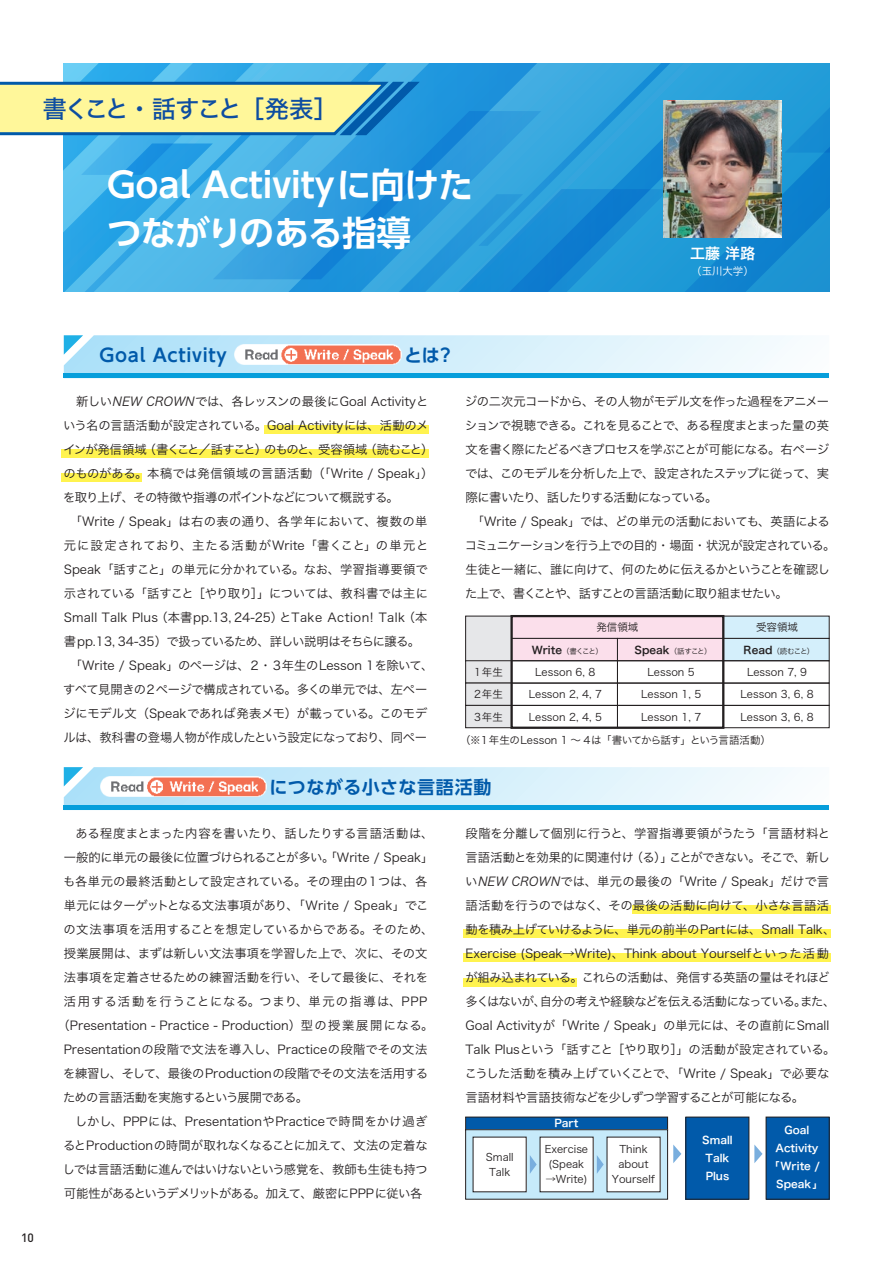
<style>
.page{position:relative;width:893px;height:1263px;background:#fff}
.page>*{position:absolute;margin:0;border:0;box-sizing:border-box;transform-origin:0 0}
.t1{font:700 34.5px/48px "UD Shin Go Pr 6 N De";color:#fff}
.t2{font:24.45px "Hira Kaku Pro N W5";letter-spacing:-.105em;color:#0d4da1}
.t3{font:700 18px "UD Shin Go Pr 6 N De";letter-spacing:.04em;color:#015aaa}
.t4{font:15px "Hira Kaku Pro N W6";color:#fff}
.t5{font:12.3px/24px "Hira Kaku Pro N W3";letter-spacing:-.005em;color:#231f20}
.t6{font:12.3px/24px "Hira Kaku Pro N W3";letter-spacing:-.05em;color:#231f20}
.t7{font:12.3px "Hira Kaku Pro N W3";letter-spacing:-.025em;color:#231f20}
.t8{font:12.3px "Hira Kaku Pro N W3";letter-spacing:.015em;color:#231f20}
.t9{font:12.3px "Hira Kaku Pro N W3";letter-spacing:.095em;color:#231f20}
.t10{font:12.3px "Hira Kaku Pro N W3";letter-spacing:-.055em;color:#231f20}
.t11{font:500 12px "DIN";color:#231f20}
.t12{font:10.5px/15px "Hira Kaku Pro N W3";color:#231f20;text-align:center}
.t13{font:10.5px/18px "Hira Kaku Pro N W6";color:#fff;text-align:center}
.t14{font:10.5px "Hira Kaku Pro N W3";color:#fff}
.t15{font:7.5px "Hira Kaku Pro N W3";letter-spacing:-.12em;color:#231f20}
.s1{font-family:"Hira Kaku Pro N W6";font-size:10.5px}
</style>
<div class="page">
<div style="left:264px;top:425px;width:165px;height:9px;background:#fff34f"></div>
<div style="left:61px;top:449px;width:368px;height:9px;background:#fff34f"></div>
<div style="left:61px;top:473px;width:81px;height:9px;background:#fff34f"></div>
<div style="left:632px;top:905px;width:199px;height:8px;background:#fff34f"></div>
<div style="left:463px;top:929px;width:368px;height:9px;background:#fff34f"></div>
<div style="left:463px;top:954px;width:368px;height:8px;background:#fff34f"></div>
<div style="left:463px;top:978px;width:113px;height:8px;background:#fff34f"></div>
<svg style="left:0;top:64px;width:829px;height:228px;background:#54a9d0"></svg>
<svg style="left:64px;top:335px;width:765px;height:43px"></svg>
<svg style="left:64px;top:767px;width:765px;height:43px"></svg>
<div style="left:723px;top:616px;width:106px;height:22px;background:#d4effb"></div>
<svg style="left:465px;top:616px;width:256px;height:44px;background:#f0dee7"></svg>
<div style="left:512px;top:638px;width:105px;height:23px;background:#fbdfeb"></div>
<div style="left:511px;top:638px;width:107px;height:23px;border:1px solid #231f20"></div>
<div style="left:617px;top:638px;width:106px;height:23px;background:#fbdfeb"></div>
<div style="left:617px;top:638px;width:106px;height:23px;border:1px solid #231f20"></div>
<div style="left:723px;top:638px;width:106px;height:23px;background:#d4effb"></div>
<div style="left:723px;top:638px;width:106px;height:23px;border:1px solid #231f20"></div>
<div style="left:466px;top:661px;width:46px;height:22px;background:#e6e7e9"></div>
<div style="left:465px;top:660px;width:47px;height:23px;border:1px solid #231f20"></div>
<div style="left:511px;top:660px;width:107px;height:23px;border:1px solid #231f20"></div>
<div style="left:617px;top:660px;width:106px;height:23px;border:1px solid #231f20"></div>
<div style="left:723px;top:660px;width:106px;height:23px;border:1px solid #231f20"></div>
<div style="left:466px;top:1117px;width:202px;height:13px;background:#015aaa"></div>
<div style="left:465px;top:1117px;width:203px;height:13px;border:1px solid #231f20"></div>
<svg style="left:467px;top:1131px;width:199px;height:66px;background:#badbea"></svg>
<div style="left:465px;top:1129px;width:203px;height:70px;border:1px solid #231f20"></div>
<div style="left:686px;top:1117px;width:63px;height:82px;background:#015aaa"></div>
<div style="left:766px;top:1117px;width:63px;height:82px;background:#015aaa"></div>
<div style="left:766px;top:1117px;width:63px;height:82px;border:1px solid #231f20"></div>
<div style="left:473px;top:1137px;width:53px;height:55px;background:#fff"></div>
<div style="left:540px;top:1137px;width:53px;height:55px;background:#fff"></div>
<div style="left:607px;top:1137px;width:53px;height:55px;background:#fff"></div>
<div style="left:466px;top:683px;width:46px;height:22px;background:#e6e7e9"></div>
<div style="left:511px;top:683px;width:107px;height:23px;border:1px solid #231f20"></div>
<div style="left:617px;top:683px;width:106px;height:23px;border:1px solid #231f20"></div>
<div style="left:723px;top:683px;width:106px;height:23px;border:1px solid #231f20"></div>
<div style="left:466px;top:705px;width:46px;height:23px;background:#e6e7e9"></div>
<div style="left:465px;top:705px;width:47px;height:23px;border:1px solid #231f20"></div>
<div style="left:511px;top:705px;width:107px;height:23px;border:1px solid #231f20"></div>
<div style="left:617px;top:705px;width:106px;height:23px;border:1px solid #231f20"></div>
<div style="left:723px;top:705px;width:106px;height:23px;border:1px solid #231f20"></div>
<div style="left:510px;top:615px;width:214px;height:114px;border:2px solid #231f20"></div>
<svg style="left:530px;top:1155px;width:7px;height:19px"></svg>
<svg style="left:597px;top:1155px;width:7px;height:19px"></svg>
<svg style="left:673px;top:1144px;width:8px;height:19px"></svg>
<svg style="left:754px;top:1144px;width:8px;height:19px"></svg>
<img style="left:234px;top:345px;width:167px;height:20px">
<img style="left:100px;top:777px;width:167px;height:20px">
<h2 class="t2" style="left:42px;top:86px;width:297px">書くこと・話すこと［発表］</h2>
<h1 class="t1" style="left:107px;top:160px;width:368px">Goal Activityに向けたつながりのある指導</h1>
<p class="t4" style="left:690px;top:239px;width:66px">工藤 洋路</p>
<p class="t14" style="left:691px;top:262px;width:64px">（玉川大学）</p>
<p class="t11" style="left:21px;top:1227px;width:14px">10</p>
<h3 class="t3" style="left:100px;top:341px;width:279px">Goal Activity　　　　　　　　</h3>
<h3 class="t3" style="left:404px;top:341px;width:52px">とは？</h3>
<p class="t5" style="left:63px;top:389px;width:372px">　新しいNEW CROWNでは、各レッスンの最後にGoal Activityという名の言語活動が設定されている。Goal Activityには、活動のメインが発信領域（書くこと／話すこと）のものと、受容領域（読むこと）のものがある。本稿では発信領域の言語活動（「Write / Speak」）を取り上げ、その特徴や指導のポイントなどについて概説する。<br>　「Write / Speak」は右の表の通り、各学年において、複数の単元に設定されており、主たる活動がWrite「書くこと」の単元とSpeak「話すこと」の単元に分かれている。なお、学習指導要領で示されている「話すこと［やり取り］」については、教科書では主にSmall Talk Plus（本書pp.13, 24-25）とTake Action! Talk（本書pp.13, 34-35）で扱っているため、詳しい説明はそちらに譲る。　「Write / Speak」のページは、２・３年生のLesson 1を除いて、すべて見開きの２ページで構成されている。多くの単元では、左ページにモデル文（Speakであれば発表メモ）が載っている。このモデルは、教科書の登場人物が作成したという設定になっており、同ペー</p>
<p class="t6" style="left:465px;top:388px;width:372px">ジの二次元コードから、その人物がモデル文を作った過程をアニメーションで視聴できる。これを見ることで、ある程度まとまった量の英文を書く際にたどるべきプロセスを学ぶことが可能になる。右ページでは、このモデルを分析した上で、設定されたステップに従って、実際に書いたり、話したりする活動になっている。<br>　「Write / Speak」では、どの単元の活動においても、英語によるコミュニケーションを行う上での目的・場面・状況が設定されている。生徒と一緒に、誰に向けて、何のために伝えるかということを確認した上で、書くことや、話すことの言語活動に取り組ませたい。</p>
<p class="t12" style="left:596px;top:619px;width:43px">発信領域</p>
<p class="t12" style="left:756px;top:619px;width:43px">受容領域</p>
<p class="t15" style="left:532px;top:644px;width:73px"><span class="s1">Write</span>（書くこと）</p>
<p class="t15" style="left:635px;top:644px;width:79px"><span class="s1">Speak</span>（話すこと）</p>
<p class="t15" style="left:743px;top:644px;width:72px"><span class="s1">Read</span>（読むこと）</p>
<p class="t12" style="left:474px;top:664px;width:30px">1年生</p>
<p class="t12" style="left:535px;top:664px;width:62px">Lesson 6, 8</p>
<p class="t12" style="left:648px;top:664px;width:49px">Lesson 5</p>
<p class="t12" style="left:747px;top:664px;width:62px">Lesson 7, 9</p>
<p class="t12" style="left:474px;top:686px;width:30px">2年生</p>
<p class="t12" style="left:529px;top:686px;width:75px">Lesson 2, 4, 7</p>
<p class="t12" style="left:641px;top:686px;width:62px">Lesson 1, 5</p>
<p class="t12" style="left:741px;top:686px;width:75px">Lesson 3, 6, 8</p>
<p class="t12" style="left:474px;top:708px;width:30px">3年生</p>
<p class="t12" style="left:529px;top:708px;width:75px">Lesson 2, 4, 5</p>
<p class="t12" style="left:641px;top:708px;width:62px">Lesson 1, 7</p>
<p class="t12" style="left:741px;top:708px;width:75px">Lesson 3, 6, 8</p>
<p class="t12" style="left:460px;top:732px;width:312px">（※１年生のLesson 1 ～ 4は「書いてから話す」という言語活動）</p>
<h3 class="t3" style="left:270px;top:772px;width:223px">につながる小さな言語活動</h3>
<p class="t8" style="left:76px;top:822px;width:359px">ある程度まとまった内容を書いたり、話したりする言語活動は、</p>
<p class="t7" style="left:64px;top:846px;width:371px">一般的に単元の最後に位置づけられることが多い。「Write / Speak」</p>
<p class="t5" style="left:63px;top:868px;width:366px">も各単元の最終活動として設定されている。その理由の１つは、各</p>
<p class="t5" style="left:64px;top:892px;width:366px">単元にはターゲットとなる文法事項があり、「Write / Speak」でこ</p>
<p class="t5" style="left:63px;top:916px;width:372px">の文法事項を活用することを想定しているからである。そのため、</p>
<p class="t5" style="left:64px;top:940px;width:365px">授業展開は、まずは新しい文法事項を学習した上で、次に、その文</p>
<p class="t5" style="left:64px;top:964px;width:366px">法事項を定着させるための練習活動を行い、そして最後に、それを</p>
<p class="t9" style="left:64px;top:990px;width:365px">活用する活動を行うことになる。つまり、単元の指導は、PPP</p>
<p class="t5" style="left:58px;top:1012px;width:377px">（Presentation - Practice - Production）型の授業展開になる。</p>
<p class="t5" style="left:64px;top:1036px;width:365px">Presentationの段階で文法を導入し、Practiceの段階でその文法</p>
<p class="t5" style="left:63px;top:1060px;width:366px">を練習し、そして、最後のProductionの段階でその文法を活用する</p>
<p class="t10" style="left:63px;top:1086px;width:246px">ための言語活動を実施するという展開である。</p>
<p class="t5" style="left:64px;top:1108px;width:365px">　しかし、PPPには、PresentationやPracticeで時間をかけ過ぎ</p>
<p class="t5" style="left:63px;top:1132px;width:366px">るとProductionの時間が取れなくなることに加えて、文法の定着な</p>
<p class="t6" style="left:63px;top:1156px;width:366px">しでは言語活動に進んではいけないという感覚を、教師も生徒も持つ</p>
<p class="t6" style="left:64px;top:1180px;width:360px">可能性があるというデメリットがある。加えて、厳密にPPPに従い各</p>
<p class="t5" style="left:465px;top:820px;width:372px">段階を分離して個別に行うと、学習指導要領がうたう「言語材料と言語活動とを効果的に関連付け（る）」ことができない。そこで、新しいNEW CROWNでは、単元の最後の「Write / Speak」だけで言語活動を行うのではなく、その最後の活動に向けて、小さな言語活動を積み上げていけるように、単元の前半のPartには、Small Talk、Exercise (Speak→Write)、Think about Yourselfといった活動が組み込まれている。これらの活動は、発信する英語の量はそれほど多くはないが、自分の考えや経験などを伝える活動になっている。また、Goal Activityが「Write / Speak」の単元には、その直前にSmall Talk Plusという「話すこと［やり取り］」の活動が設定されている。こうした活動を積み上げていくことで、「Write / Speak」で必要な言語材料や言語技術などを少しずつ学習することが可能になる。</p>
<p class="t13" style="left:554px;top:1114px;width:25px">Part</p>
<p class="t12" style="left:486px;top:1149px;width:29px">Small<br>Talk</p>
<p class="t12" style="left:545px;top:1140px;width:45px">Exercise (Speak</p>
<p class="t12" style="left:545px;top:1170px;width:44px">→Write)</p>
<p class="t12" style="left:612px;top:1141px;width:45px">Think about<br>Yourself</p>
<p class="t13" style="left:702px;top:1131px;width:32px">Small<br>Talk<br>Plus</p>
<p class="t13" style="left:785px;top:1121px;width:26px">Goal</p>
<p class="t13" style="left:776px;top:1139px;width:44px">Activity</p>
<p class="t13" style="left:769px;top:1157px;width:52px">「Write /</p>
<p class="t13" style="left:776px;top:1175px;width:48px">Speak」</p>
</div>
